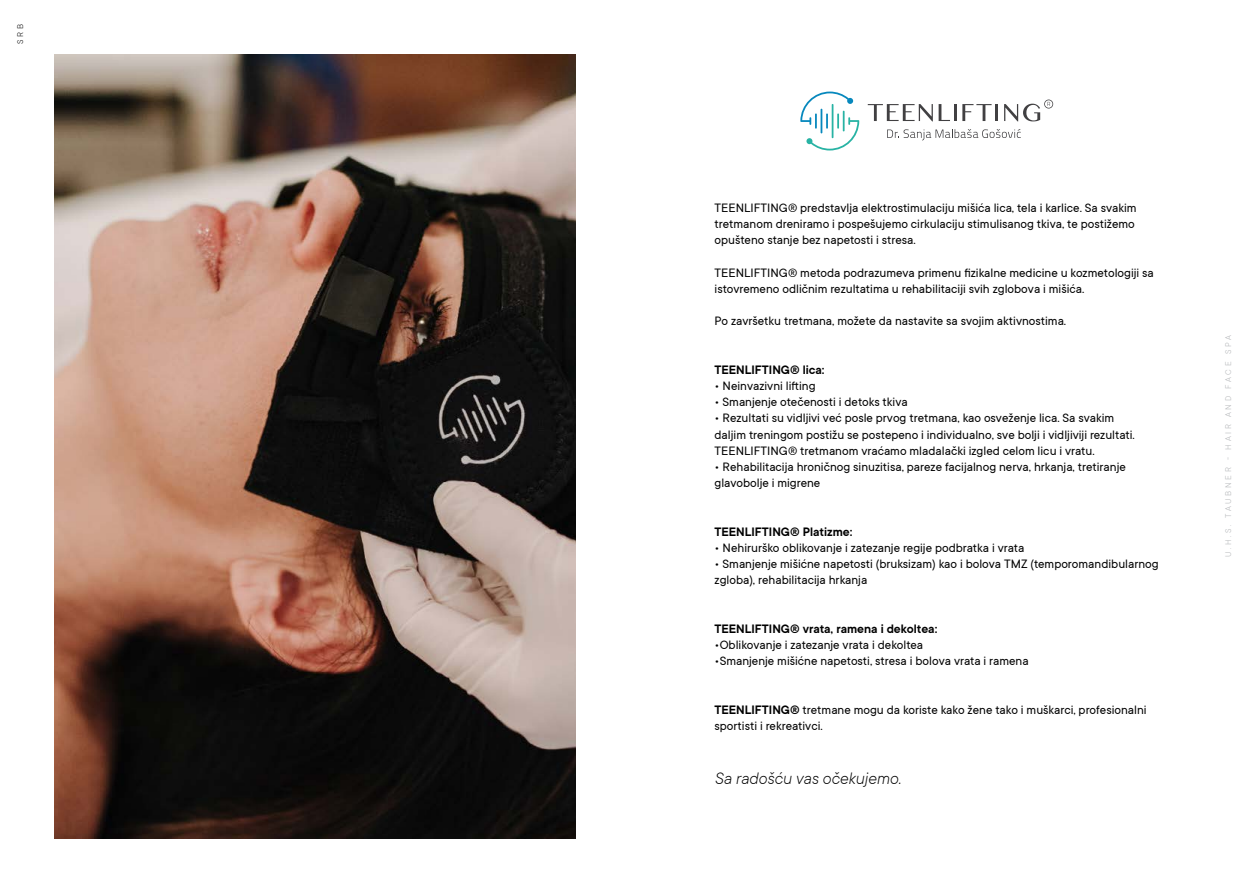
<style>
.page{position:relative;width:1259px;height:893px;background:#fff}
.page>*{position:absolute;margin:0;border:0;box-sizing:border-box;transform-origin:0 0}
.t1{font:italic 300 18px "TT Commons";color:#000}
.t2{font:13.5px/16.2px "TT Commons";color:#000}
.t3{font:600 13.5px "TT Commons";color:#000}
.t4{font:300 9px "TT Commons";letter-spacing:.3em;color:#afb1b4}
.t5{font:300 9px "TT Commons";color:#000}
.s1{font-weight:600}
</style>
<div class="page">
<img style="left:54px;top:54px;width:521px;height:785px">
<svg style="left:867px;top:104px;width:83px;height:17px"></svg>
<hr style="left:953px;top:104px;width:3px;height:17px;background:#414042">
<svg style="left:962px;top:104px;width:29px;height:17px"></svg>
<hr style="left:995px;top:104px;width:3px;height:17px;background:#414042">
<svg style="left:887px;top:129px;width:134px;height:12px"></svg>
<svg style="left:1004px;top:100px;width:49px;height:21px"></svg>
<svg style="left:800px;top:92px;width:59px;height:58px"></svg>
<p class="t5" style="left:16px;top:44px;width:21px;rotate:-90deg">SRB</p>
<p class="t2" style="left:714px;top:200px;width:423px">TEENLIFTING® predstavlja elektrostimulaciju mišića lica, tela i karlice. Sa svakim tretmanom dreniramo i pospešujemo cirkulaciju stimulisanog tkiva, te postižemo opušteno stanje bez napetosti i stresa.</p>
<p class="t2" style="left:714px;top:264px;width:441px">TEENLIFTING® metoda podrazumeva primenu fizikalne medicine u kozmetologiji sa istovremeno odličnim rezultatima u rehabilitaciji svih zglobova i mišića.</p>
<p class="t2" style="left:714px;top:313px;width:353px">Po završetku tretmana, možete da nastavite sa svojim aktivnostima.</p>
<p class="t3" style="left:714px;top:362px;width:112px">TEENLIFTING® lica:</p>
<p class="t2" style="left:714px;top:378px;width:102px">• Neinvazivni lifting</p>
<p class="t2" style="left:714px;top:394px;width:195px">• Smanjenje otečenosti i detoks tkiva</p>
<p class="t2" style="left:714px;top:410px;width:422px">• Rezultati su vidljivi već posle prvog tretmana, kao osveženje lica. Sa svakim daljim treningom postižu se postepeno i individualno, sve bolji i vidljiviji rezultati.<br>TEENLIFTING® tretmanom vraćamo mladalački izgled celom licu i vratu.</p>
<p class="t2" style="left:714px;top:459px;width:413px">• Rehabilitacija hroničnog sinuzitisa, pareze facijalnog nerva, hrkanja, tretiranje glavobolje i migrene</p>
<p class="t3" style="left:714px;top:524px;width:139px">TEENLIFTING® Platizme:</p>
<p class="t2" style="left:714px;top:540px;width:311px">• Nehirurško oblikovanje i zatezanje regije podbratka i vrata</p>
<p class="t2" style="left:714px;top:556px;width:446px">• Smanjenje mišićne napetosti (bruksizam) kao i bolova TMZ (temporomandibularnog zgloba), rehabilitacija hrkanja</p>
<p class="t3" style="left:714px;top:621px;width:224px">TEENLIFTING® vrata, ramena i dekoltea:</p>
<p class="t2" style="left:714px;top:637px;width:210px">•Oblikovanje i zatezanje vrata i dekoltea</p>
<p class="t2" style="left:714px;top:653px;width:316px">•Smanjenje mišićne napetosti, stresa i bolova vrata i ramena</p>
<p class="t2" style="left:714px;top:702px;width:433px"><span class="s1">TEENLIFTING®</span> tretmane mogu da koriste kako žene tako i muškarci, profesionalni sportisti i rekreativci.</p>
<h1 class="t1" style="left:714px;top:769px;width:188px">Sa radošću vas očekujemo.</h1>
<p class="t4" style="left:1223px;top:557px;width:223px;rotate:-90deg">U.H.S. TAUBNER - HAIR AND FACE SPA</p>
</div>
